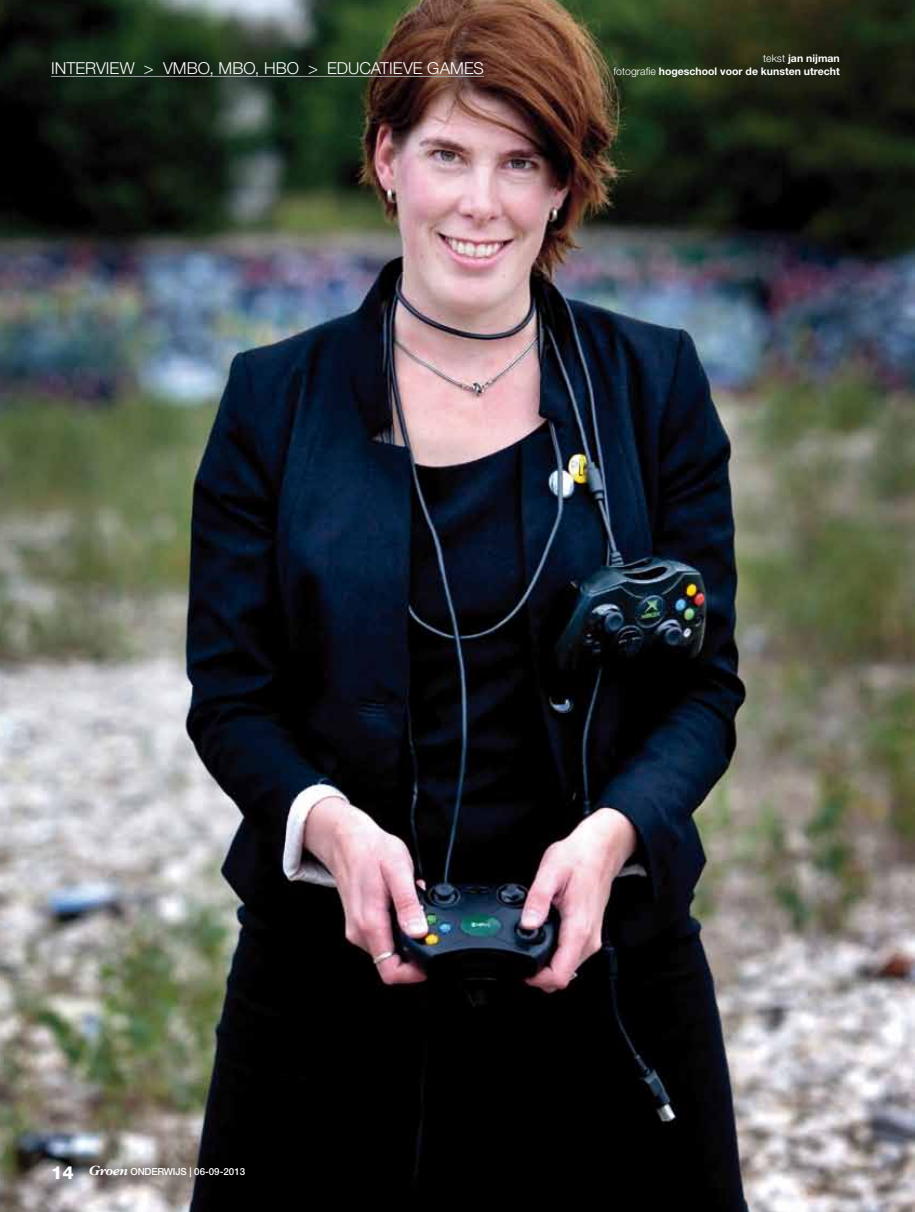
<style>
.page{position:relative;width:915px;height:1212px;background:#fff}
.page>*{position:absolute;margin:0;border:0;box-sizing:border-box;transform-origin:0 0}
.t1{font:300 16.5px "Helvetica Neue LT Std";color:#fff}
.t2{font:700 10.5px/12.6px "Helvetica Neue LT Std";color:#fff;text-align:right}
.t3{font:500 9.75px "Helvetica Neue LT Std";letter-spacing:-.02em;color:#fff}
.s1{font-weight:300}
.s2{font-weight:800;font-size:18px}
.s3{font-family:"Plantin Std";font-weight:700;font-style:italic;font-size:13.5px}
</style>
<div class="page">
<img style="left:0;top:0;width:914px;height:1212px">
<hr style="left:51px;top:76px;width:433px;height:1px;background:#9c9e9f">
<p class="t1" style="left:51px;top:58px;width:434px">INTERVIEW &gt; VMBO, MBO, HBO &gt; EDUCATIEVE GAMES</p>
<p class="t2" style="left:613px;top:52px;width:228px"><span class="s1">TEKST</span> jan nijman<br><span class="s1">FOTOGRAFIE</span> hogeschool voor de kunsten utrecht</p>
<p class="t3" style="left:51px;top:1166px;width:196px"><span class="s2">14</span> <span class="s3">Groen</span> ONDERWIJS | 06-09-2013</p>
</div>
